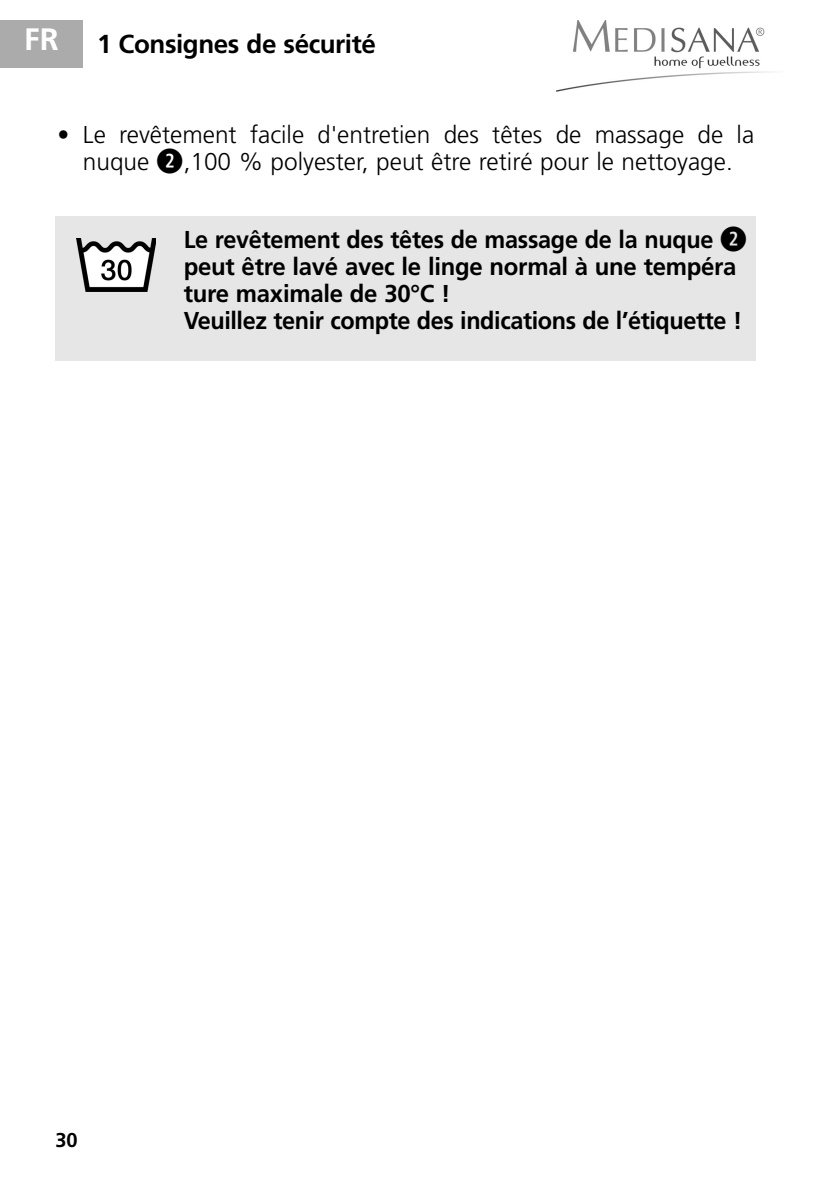
<style>
.page{position:relative;width:840px;height:1186px;background:#fff}
.page>*{position:absolute;margin:0;border:0;box-sizing:border-box;transform-origin:0 0}
.t1{font:700 26px "Frutiger";letter-spacing:-.015em;color:#000}
.t2{font:700 24.4px/27px "Frutiger";letter-spacing:-.01em;color:#000;scale:.96 1}
.t3{font:300 24.4px/27px "Frutiger";color:#000;text-align:center}
.t4{font:700 20px "Frutiger";color:#000}
.s1{font-size:31px;color:#fff}
.s2{font-family:"pkt frut";font-weight:400;font-size:30px}
</style>
<div class="page">
<svg style="left:0;top:20px;width:769px;height:341px"></svg>
<p class="t1" style="left:24px;top:33px;width:353px"><span class="s1">FR</span> 1 Consignes de sécurité</p>
<p class="t3" style="left:57px;top:123px;width:698px">• Le revêtement facile d'entretien des têtes de massage de la nuque <span class="s2">-</span>,100 % polyester, peut être retiré pour le nettoyage.</p>
<p class="t2" style="left:184px;top:228px;width:588px">Le revêtement des têtes de massage de la nuque <span class="s2">- </span>peut être lavé avec le linge normal à une tempéra ture maximale de 30°C !<br>Veuillez tenir compte des indications de l’étiquette !</p>
<p class="t4" style="left:55px;top:1131px;width:24px">30</p>
</div>
